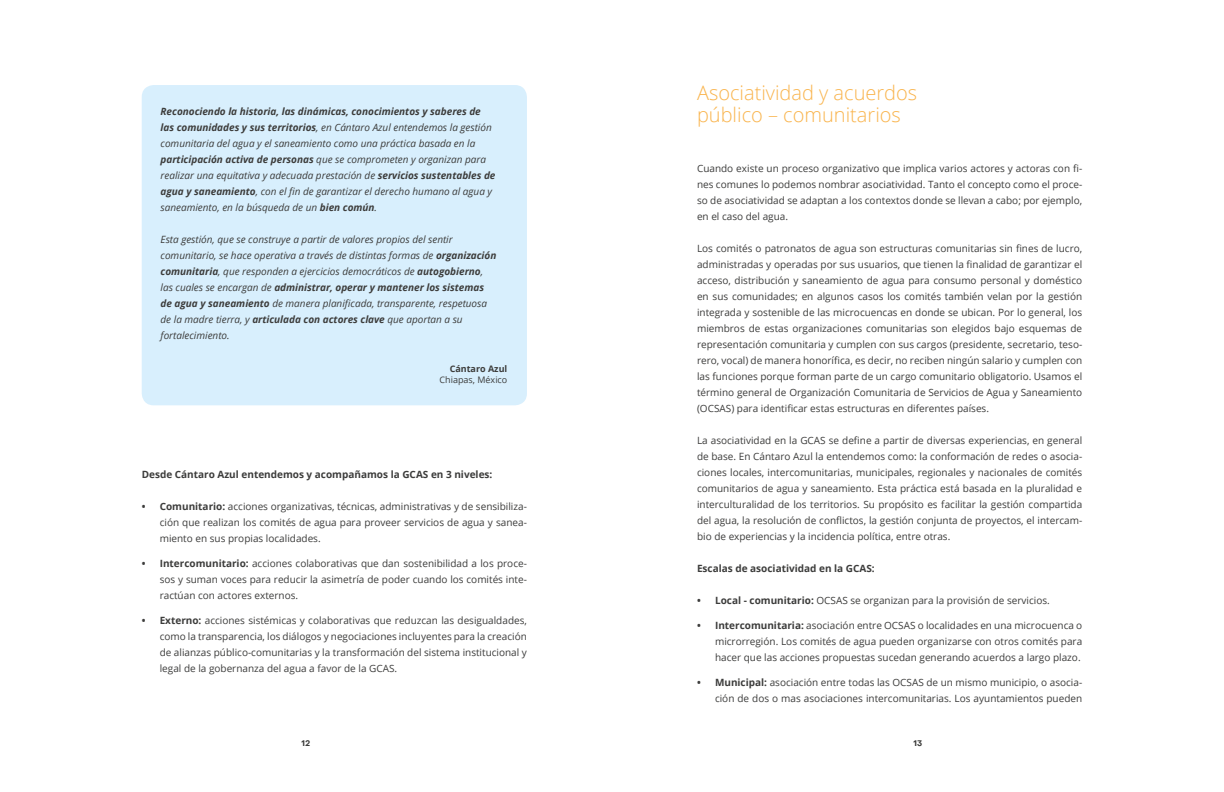
<style>
.page{position:relative;width:1224px;height:792px;background:#fff}
.page>*{position:absolute;margin:0;border:0;box-sizing:border-box;transform-origin:0 0}
.t1{font:300 20px/22px "Open Sans";color:#f9b44d}
.t2{font:10px/16px "Open Sans";color:#3c3c3b;text-align:justify}
.t3{font:italic 10px/16px "Open Sans";color:#3c3c3b}
.t4{font:700 10px "Open Sans";color:#3c3c3b}
.t5{font:9px "Open Sans";color:#3c3c3b}
.t6{font:700 9px "Open Sans";color:#3c3c3b}
.t7{font:700 8px "Objectivity";color:#3c3c3b}
.s1{font-weight:700}
</style>
<div class="page">
<div style="left:142px;top:85px;width:385px;height:320px;background:#d8effd;border-radius:12px"></div>
<p class="t3" style="left:161px;top:103px;width:336px"><span class="s1">Reconociendo la historia, las dinámicas, conocimientos y saberes de las comunidades y sus territorios</span>, en Cántaro Azul entendemos la gestión comunitaria del agua y el saneamiento como una práctica basada en la <span class="s1">participación activa de personas</span> que se comprometen y organizan para realizar una equitativa y adecuada prestación de <span class="s1">servicios sustentables de agua y saneamiento</span>, con el fin de garantizar el derecho humano al agua y saneamiento, en la búsqueda de un <span class="s1">bien común</span>.</p>
<p class="t3" style="left:161px;top:231px;width:337px">Esta gestión, que se construye a partir de valores propios del sentir comunitario, se hace operativa a través de distintas formas de <span class="s1">organización comunitaria</span>, que responden a ejercicios democráticos de <span class="s1">autogobierno</span>, las cuales se encargan de <span class="s1">administrar, operar y mantener los sistemas de agua y saneamiento</span> de manera planificada, transparente, respetuosa de la madre tierra, y <span class="s1">articulada con actores clave</span> que aportan a su fortalecimiento.</p>
<p class="t6" style="left:450px;top:363px;width:59px">Cántaro Azul</p>
<p class="t5" style="left:440px;top:374px;width:69px">Chiapas, México</p>
<p class="t4" style="left:142px;top:468px;width:352px">Desde Cántaro Azul entendemos y acompañamos la GCAS en 3 niveles:</p>
<p class="t2" style="left:160px;top:498px;width:369px;text-indent:-18px"><span class="s1">• Comunitario:</span> acciones organizativas, técnicas, administrativas y de sensibiliza&shy;ción que realizan los comités de agua para proveer servicios de agua y sanea&shy;miento en sus propias localidades.</p>
<p class="t2" style="left:160px;top:555px;width:369px;text-indent:-18px"><span class="s1">• Intercomunitario:</span> acciones colaborativas que dan sostenibilidad a los proce&shy;sos y suman voces para reducir la asimetría de poder cuando los comités inte&shy;ractúan con actores externos.</p>
<p class="t2" style="left:160px;top:612px;width:369px;text-indent:-18px"><span class="s1">• Externo:</span> acciones sistémicas y colaborativas que reduzcan las desigualdades, como la transparencia, los diálogos y negociaciones incluyentes para la creación de alianzas público-comunitarias y la transformación del sistema institucional y legal de la gobernanza del agua a favor de la GCAS.</p>
<h1 class="t1" style="left:697px;top:82px;width:222px">Asociatividad y acuerdos público – comunitarios</h1>
<p class="t2" style="left:697px;top:160px;width:387px">Cuando existe un proceso organizativo que implica varios actores y actoras con fi&shy;nes comunes lo podemos nombrar asociatividad. Tanto el concepto como el proce&shy;so de asociatividad se adaptan a los contextos donde se llevan a cabo; por ejemplo, en el caso del agua.</p>
<p class="t2" style="left:697px;top:240px;width:387px">Los comités o patronatos de agua son estructuras comunitarias sin fines de lucro, administradas y operadas por sus usuarios, que tienen la finalidad de garantizar el acceso, distribución y saneamiento de agua para consumo personal y doméstico en sus comunidades; en algunos casos los comités también velan por la gestión integrada y sostenible de las microcuencas en donde se ubican. Por lo general, los miembros de estas organizaciones comunitarias son elegidos bajo esquemas de representación comunitaria y cumplen con sus cargos (presidente, secretario, teso&shy;rero, vocal) de manera honorífica, es decir, no reciben ningún salario y cumplen con las funciones porque forman parte de un cargo comunitario obligatorio. Usamos el término general de Organización Comunitaria de Servicios de Agua y Saneamiento (OCSAS) para identificar estas estructuras en diferentes países.</p>
<p class="t2" style="left:697px;top:432px;width:387px">La asociatividad en la GCAS se define a partir de diversas experiencias, en general de base. En Cántaro Azul la entendemos como: la conformación de redes o asocia&shy;ciones locales, intercomunitarias, municipales, regionales y nacionales de comités comunitarios de agua y saneamiento. Esta práctica está basada en la pluralidad e interculturalidad de los territorios. Su propósito es facilitar la gestión compartida del agua, la resolución de conflictos, la gestión conjunta de proyectos, el intercam&shy;bio de experiencias y la incidencia política, entre otras.</p>
<p class="t4" style="left:697px;top:562px;width:179px">Escalas de asociatividad en la GCAS:</p>
<p class="t2" style="left:697px;top:592px;width:354px"><span class="s1">• Local - comunitario:</span> OCSAS se organizan para la provisión de servicios.</p>
<p class="t2" style="left:715px;top:617px;width:369px;text-indent:-18px"><span class="s1">• Intercomunitaria:</span> asociación entre OCSAS o localidades en una microcuenca o microrregión. Los comités de agua pueden organizarse con otros comités para hacer que las acciones propuestas sucedan generando acuerdos a largo plazo.</p>
<p class="t2" style="left:697px;top:674px;width:387px;text-align:right"><span class="s1">• Municipal:</span> asociación entre todas las OCSAS de un mismo municipio, o asocia&shy;ción de dos o mas asociaciones intercomunitarias. Los ayuntamientos pueden</p>
<p class="t7" style="left:302px;top:738px;width:10px">12</p>
<p class="t7" style="left:914px;top:738px;width:10px">13</p>
</div>
